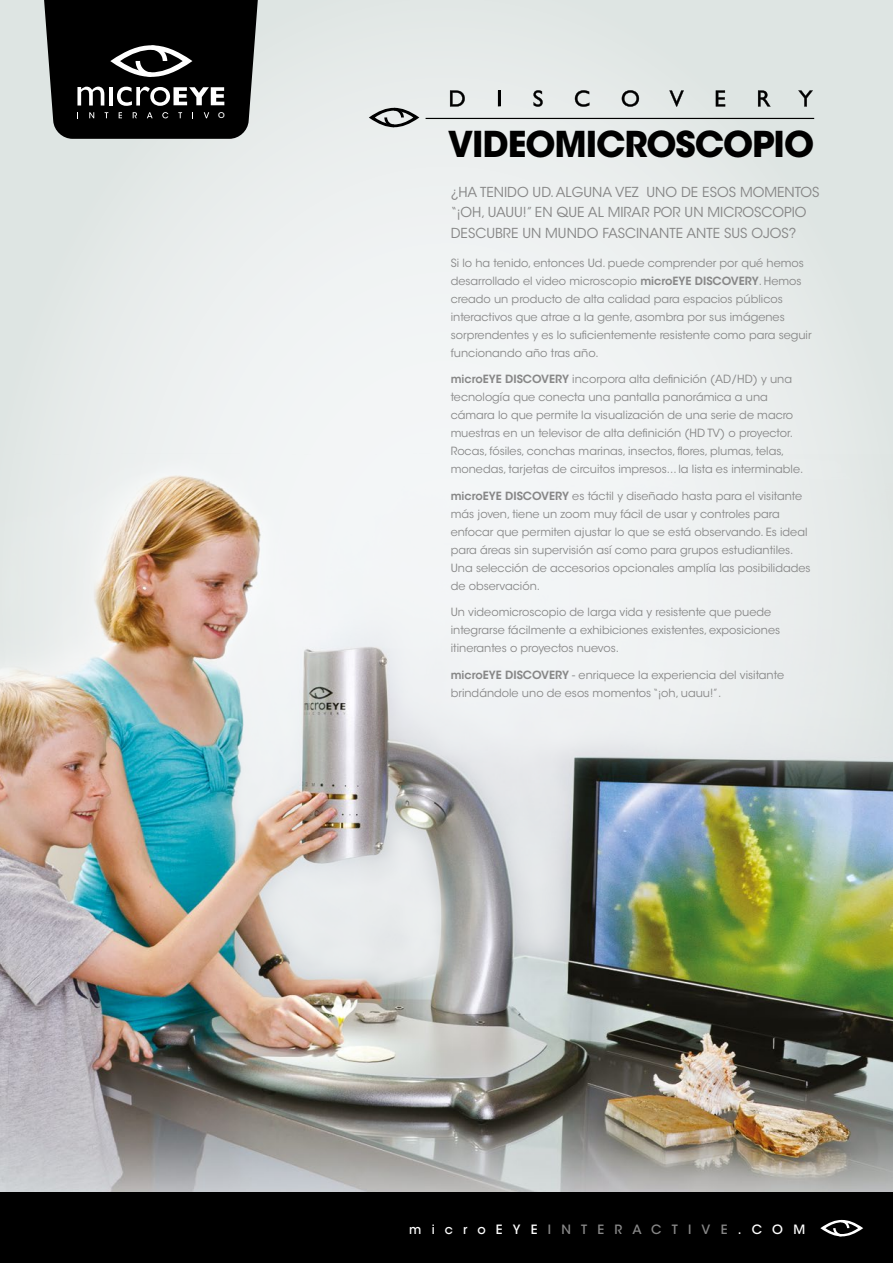
<style>
.page{position:relative;width:893px;height:1263px;background:#fff}
.page>*{position:absolute;margin:0;border:0;box-sizing:border-box;transform-origin:0 0}
.t1{font:700 35.4px "ITC Avant Garde Std";letter-spacing:-.03em;color:#000}
.t2{font:13.65px/20.5px "ITC Avant Garde Std";color:#878787}
.t3{font:500 12.75px "ITC Avant Garde Std";letter-spacing:.8em;color:#fff}
.t4{font:11.25px/18px "ITC Avant Garde Std";color:#878787}
.t5{font:500 7.8px "ITC Avant Garde Std";color:#fff}
.s1{font-weight:600}
.s2{color:#878787}
</style>
<div class="page">
<div style="left:0;top:0;width:893px;height:1203px;background:#e8eceb"></div>
<svg style="left:44px;top:0;width:214px;height:139px;background:#1f1f1f"></svg>
<img style="left:0;top:417px;width:893px;height:775px">
<div style="left:0;top:1192px;width:893px;height:71px;background:#000"></div>
<svg style="left:820px;top:1220px;width:43px;height:17px"></svg>
<svg style="left:450px;top:90px;width:15px;height:17px"></svg>
<svg style="left:498px;top:90px;width:2px;height:17px"></svg>
<svg style="left:533px;top:90px;width:10px;height:17px"></svg>
<svg style="left:575px;top:90px;width:14px;height:17px"></svg>
<svg style="left:622px;top:90px;width:17px;height:17px"></svg>
<svg style="left:669px;top:90px;width:15px;height:17px"></svg>
<svg style="left:716px;top:90px;width:9px;height:17px"></svg>
<svg style="left:758px;top:90px;width:13px;height:17px"></svg>
<svg style="left:798px;top:90px;width:15px;height:17px"></svg>
<hr style="left:426px;top:118px;width:388px;height:1px;background:#000">
<svg style="left:369px;top:108px;width:50px;height:19px"></svg>
<p class="t5" style="left:218px;top:110px;width:8px">O</p>
<p class="t1" style="left:448px;top:121px;width:368px">VIDEOMICROSCOPIO</p>
<p class="t2" style="left:451px;top:182px;width:370px">¿HA TENIDO UD. ALGUNA VEZ UNO DE ESOS MOMENTOS “¡OH, UAUU!” EN QUE AL MIRAR POR UN MICROSCOPIO<br>DESCUBRE UN MUNDO FASCINANTE ANTE SUS OJOS?</p>
<p class="t4" style="left:451px;top:254px;width:362px">Si lo ha tenido, entonces Ud. puede comprender por qué hemos desarrollado el video microscopio <span class="s1">microEYE DISCOVERY</span>. Hemos creado un producto de alta calidad para espacios públicos interactivos que atrae a la gente, asombra por sus imágenes sorprendentes y es lo suficientemente resistente como para seguir funcionando año tras año.</p>
<p class="t4" style="left:451px;top:370px;width:354px"><span class="s1">microEYE DISCOVERY</span> incorpora alta definición (AD/HD) y una tecnología que conecta una pantalla panorámica a una cámara lo que permite la visualización de una serie de macro muestras en un televisor de alta definición (HD TV) o proyector.<br>Rocas, fósiles, conchas marinas, insectos, flores, plumas, telas, monedas, tarjetas de circuitos impresos... la lista es interminable.</p>
<p class="t4" style="left:451px;top:487px;width:361px"><span class="s1">microEYE DISCOVERY</span> es táctil y diseñado hasta para el visitante más joven, tiene un zoom muy fácil de usar y controles para enfocar que permiten ajustar lo que se está observando. Es ideal para áreas sin supervisión así como para grupos estudiantiles.<br>Una selección de accesorios opcionales amplía las posibilidades de observación.</p>
<p class="t4" style="left:451px;top:603px;width:331px">Un videomicroscopio de larga vida y resistente que puede integrarse fácilmente a exhibiciones existentes, exposiciones itinerantes o proyectos nuevos.</p>
<p class="t4" style="left:451px;top:666px;width:335px"><span class="s1">microEYE DISCOVERY</span> - enriquece la experiencia del visitante brindándole uno de esos momentos “¡oh, uauu!”.</p>
<p class="t3" style="left:409px;top:1221px;width:397px">microEYE<span class="s2">INTERACTIVE</span>.COM</p>
</div>
